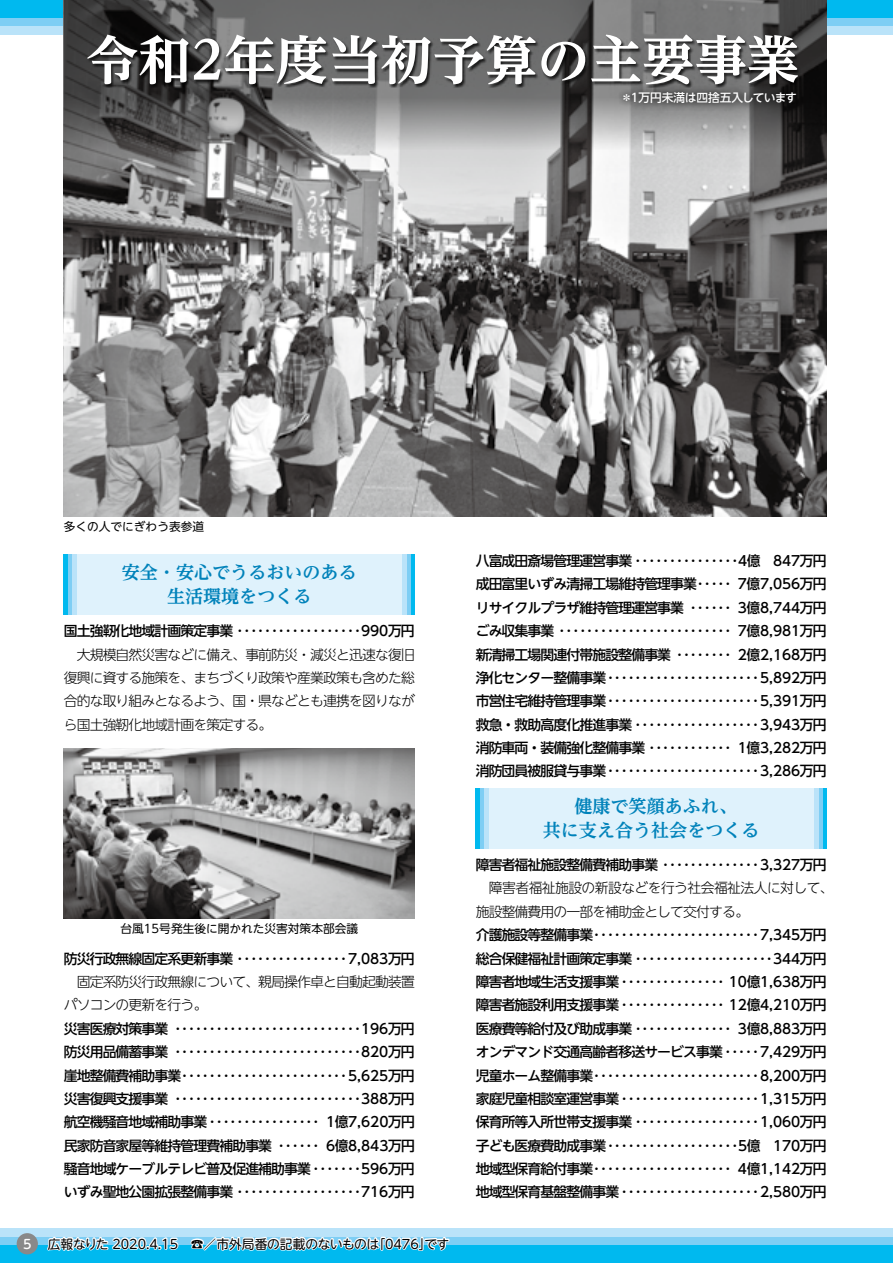
<style>
.page{position:relative;width:893px;height:1263px;background:#fff}
.page>*{position:absolute;margin:0;border:0;box-sizing:border-box;transform-origin:0 0}
.t1{font:700 expanded 52.35px "UD Reimin Pr 6";color:#fff}
.t2{font:700 18px/23.4px "UD Reimin Pr 6";color:#0082ba;text-align:center}
.t3{font:500 13.8px/23.4px "UD Shin Go NT Pro";letter-spacing:-.06em;color:#000}
.t4{font:300 13.8px/23.4px "UD Shin Go NT Pro";letter-spacing:-.06em;color:#000;text-align:justify}
.t5{font:300 13.8px/23.4px "UD Shin Go NT Pro";letter-spacing:-.04em;color:#000}
.t6{font:500 13.8px "UD Shin Go NT Pro";letter-spacing:-.03em;color:#000}
.t7{font:12.75px "UD Shin M Go Pr 6";letter-spacing:-.005em;color:#000}
.t8{font:500 12.75px "UD Shin M Go Pr 6";color:#fff}
.t9{font:11.7px "UD Shin Go NT Pro";color:#000}
.t10{font:500 11.7px "UD Shin Go NT Pro";letter-spacing:-.015em;color:#fff}
</style>
<div class="page">
<div style="left:0;top:0;width:893px;height:34px;background:#bae3f9"></div>
<div style="left:0;top:0;width:893px;height:26px;background:#7ecef4"></div>
<div style="left:0;top:0;width:893px;height:17px;background:#00b9ef"></div>
<div style="left:0;top:1229px;width:893px;height:34px;background:#bae3f9"></div>
<div style="left:0;top:1237px;width:893px;height:26px;background:#7ecef4"></div>
<div style="left:0;top:1246px;width:893px;height:17px;background:#00b9ef"></div>
<img style="left:64px;top:167px;width:763px;height:350px">
<svg style="left:64px;top:0;width:763px;height:167px;background:#767676"></svg>
<div style="left:64px;top:554px;width:351px;height:60px;background:#dff2fc"></div>
<hr style="left:64px;top:554px;width:4px;height:60px;background:#00b9ef">
<hr style="left:68px;top:554px;width:4px;height:60px;background:#7ecef4">
<div style="left:72px;top:554px;width:5px;height:60px;background:#bae3f9"></div>
<hr style="left:411px;top:554px;width:4px;height:60px;background:#00b9ef">
<div style="left:406px;top:554px;width:5px;height:60px;background:#7ecef4"></div>
<hr style="left:402px;top:554px;width:4px;height:60px;background:#bae3f9">
<div style="left:476px;top:788px;width:351px;height:60px;background:#dff2fc"></div>
<hr style="left:476px;top:788px;width:4px;height:60px;background:#00b9ef">
<hr style="left:480px;top:788px;width:4px;height:60px;background:#7ecef4">
<hr style="left:484px;top:788px;width:4px;height:60px;background:#bae3f9">
<div style="left:822px;top:788px;width:5px;height:60px;background:#00b9ef"></div>
<svg style="left:818px;top:788px;width:4px;height:60px"></svg>
<hr style="left:814px;top:788px;width:4px;height:60px;background:#bae3f9">
<div style="left:86px;top:34px;width:715px;height:54px;background:#000;opacity:.75"></div>
<svg style="left:617px;top:85px;width:186px;height:25px;background:#555"></svg>
<img style="left:64px;top:749px;width:351px;height:170px">
<svg style="left:46px;top:1228px;width:133px;height:23px"></svg>
<svg style="left:189px;top:1228px;width:262px;height:23px"></svg>
<div style="left:17px;top:1233px;width:21px;height:21px;background:#898989;border-radius:50%"></div>
<h1 class="t1" style="left:86px;top:17px;width:714px">令和2年度当初予算の主要事業</h1>
<p class="t10" style="left:621px;top:88px;width:178px">＊1万円未満は四捨五入しています</p>
<p class="t9" style="left:64px;top:517px;width:142px">多くの人でにぎわう表参道</p>
<h2 class="t2" style="left:122px;top:560px;width:236px">安全・安心でうるおいのある生活環境をつくる</h2>
<p class="t3" style="left:64px;top:619px;width:352px">国土強靭化地域計画策定事業･･････････････････990万円</p>
<p class="t4" style="left:64px;top:642px;width:353px">　大規模自然災害などに備え、事前防災・減災と迅速な復旧復興に資する施策を、まちづくり政策や産業政策も含めた総合的な取り組みとなるよう、国・県などとも連携を図りながら国土強靭化地域計画を策定する。</p>
<p class="t8" style="left:23px;top:1233px;width:10px">5</p>
<p class="t9" style="left:120px;top:919px;width:239px">台風15号発生後に開かれた災害対策本部会議</p>
<p class="t3" style="left:64px;top:946px;width:352px">防災行政無線固定系更新事業････････････････7,083万円</p>
<p class="t4" style="left:64px;top:969px;width:353px">　固定系防災行政無線について、親局操作卓と自動起動装置パソコンの更新を行う。</p>
<p class="t3" style="left:64px;top:1016px;width:353px;text-align:right">災害医療対策事業･･･････････････････････････196万円防災用品備蓄事業･･･････････････････････････820万円崖地整備費補助事業････････････････････････5,625万円災害復興支援事業･･･････････････････････････388万円1億7,620万円</p>
<p class="t3" style="left:64px;top:1110px;width:257px">航空機騒音地域補助事業････････････････</p>
<p class="t3" style="left:64px;top:1133px;width:352px">民家防音家屋等維持管理費補助事業･･････<br>騒音地域ケーブルテレビ普及促進補助事業･･･････596万円いずみ聖地公園拡張整備事業･･････････････････716万円</p>
<p class="t6" style="left:326px;top:1134px;width:90px">6億8,843万円</p>
<p class="t7" style="left:372px;top:1233px;width:78px">「0476 です</p>
<p class="t7" style="left:48px;top:1233px;width:333px">広報なりた 2020.4.15　☎／市外局番の記載のないものは</p>
<p class="t7" style="left:419px;top:1233px;width:14px">」</p>
<p class="t3" style="left:738px;top:549px;width:90px;text-indent:-262px">八富成田斎場管理運営事業･･･････････････4億<br>7億7,056万円</p>
<p class="t3" style="left:773px;top:549px;width:55px">847万円</p>
<p class="t3" style="left:476px;top:572px;width:257px">成田富里いずみ清掃工場維持管理事業･････</p>
<p class="t3" style="left:476px;top:595px;width:257px">リサイクルプラザ維持管理運営事業･･････</p>
<p class="t3" style="left:476px;top:619px;width:257px">ごみ収集事業･････････････････････････</p>
<p class="t6" style="left:738px;top:596px;width:90px">3億8,744万円</p>
<p class="t6" style="left:738px;top:620px;width:90px">7億8,981万円</p>
<p class="t3" style="left:476px;top:642px;width:257px">新清掃工場関連付帯施設整備事業････････</p>
<p class="t3" style="left:476px;top:665px;width:352px">浄化センター整備事業･･････････････････････5,892万円</p>
<p class="t3" style="left:476px;top:689px;width:352px">市営住宅維持管理事業･･････････････････････5,391万円</p>
<p class="t3" style="left:476px;top:712px;width:352px">救急・救助高度化推進事業･･････････････････3,943万円</p>
<p class="t6" style="left:738px;top:737px;width:90px">1億3,282万円</p>
<p class="t6" style="left:738px;top:643px;width:90px">2億2,168万円</p>
<p class="t3" style="left:476px;top:736px;width:352px">消防車両・装備強化整備事業････････････<br>消防団員被服貸与事業･･････････････････････3,286万円</p>
<h2 class="t2" style="left:543px;top:794px;width:218px">健康で笑顔あふれ、<br>共に支え合う社会をつくる</h2>
<p class="t3" style="left:476px;top:853px;width:352px">障害者福祉施設整備費補助事業･･････････････3,327万円</p>
<p class="t5" style="left:476px;top:876px;width:359px">　障害者福祉施設の新設などを行う社会福祉法人に対して、施設整備費用の一部を補助金として交付する。</p>
<p class="t3" style="left:476px;top:923px;width:353px;text-align:right">介護施設等整備事業････････････････････････7,345万円総合保健福祉計画策定事業････････････････････344万円障害者地域生活支援事業･･･････････････ 10億1,638万円障害者施設利用支援事業･･･････････････ 12億4,210万円3億8,883万円</p>
<p class="t3" style="left:476px;top:1016px;width:257px">医療費等給付及び助成事業･･････････････</p>
<p class="t3" style="left:476px;top:1040px;width:352px">オンデマンド交通高齢者移送サービス事業･････7,429万円</p>
<p class="t3" style="left:476px;top:1063px;width:352px">児童ホーム整備事業････････････････････････8,200万円</p>
<p class="t3" style="left:476px;top:1086px;width:352px">家庭児童相談室運営事業････････････････････1,315万円</p>
<p class="t3" style="left:476px;top:1110px;width:352px">保育所等入所世帯支援事業･･････････････････1,060万円</p>
<p class="t3" style="left:773px;top:1133px;width:55px">170万円</p>
<p class="t3" style="left:738px;top:1133px;width:90px;text-indent:-262px">子ども医療費助成事業･･･････････････････5億<br>4億1,142万円</p>
<p class="t3" style="left:476px;top:1157px;width:352px">地域型保育給付事業････････････････････<br>地域型保育基盤整備事業････････････････････2,580万円</p>
</div>
